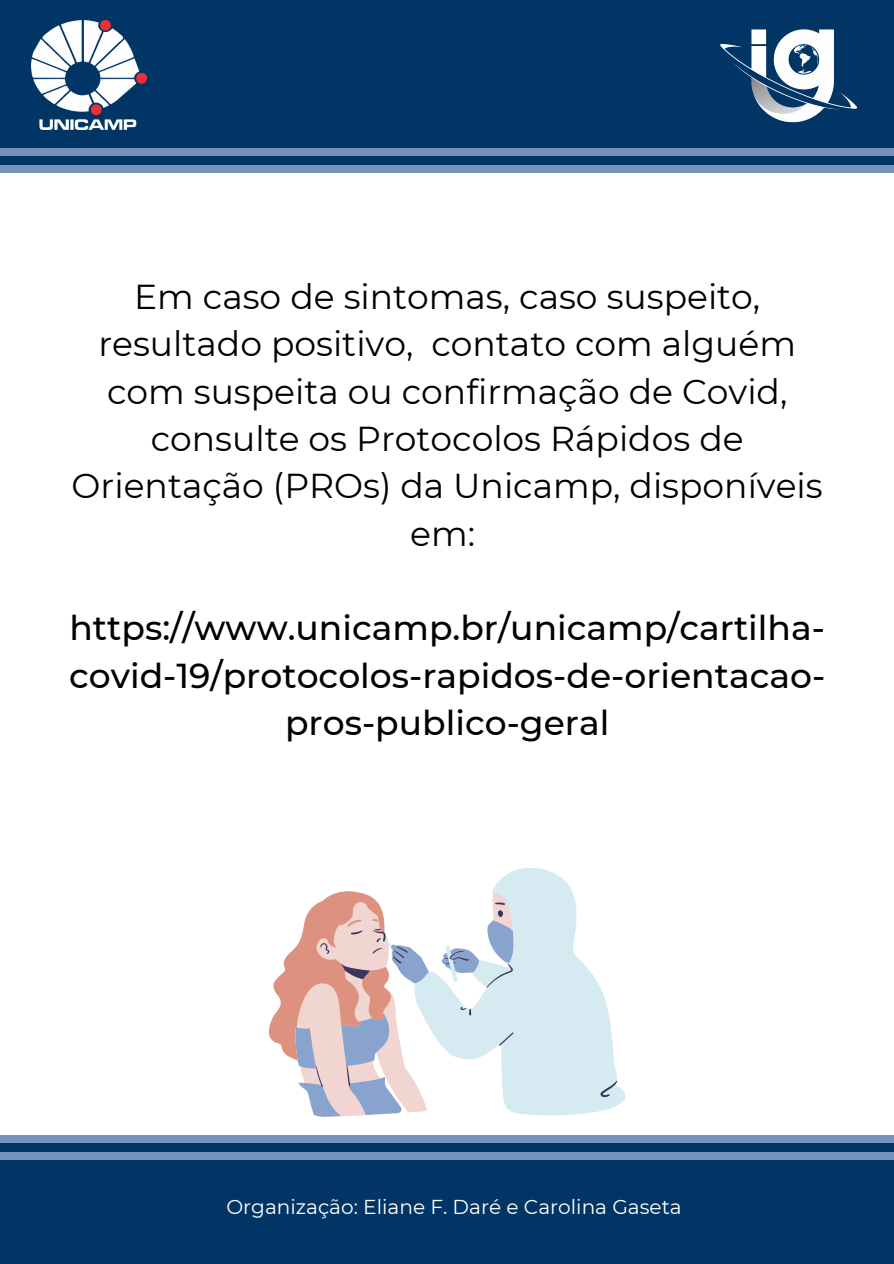
<style>
.page{position:relative;width:894px;height:1264px;background:#fff}
.page>*{position:absolute;margin:0;border:0;box-sizing:border-box;transform-origin:0 0}
.t1{font:34.5px/47.2px "Montserrat";color:#000;text-align:center}
.t2{font:500 34.5px/47.2px "Montserrat";color:#000;text-align:center}
.t3{font:20.1px "Montserrat";color:#fff}
</style>
<div class="page">
<div style="left:0;top:0;width:893px;height:1263px;background:#013566"></div>
<div style="left:0;top:173px;width:893px;height:962px;background:#fff"></div>
<div style="left:0;top:165px;width:893px;height:8px;background:#7792bb"></div>
<div style="left:0;top:148px;width:893px;height:8px;background:#7792bb"></div>
<img style="left:32px;top:21px;width:115px;height:109px">
<img style="left:720px;top:29px;width:137px;height:94px">
<div style="left:0;top:1152px;width:893px;height:7px;background:#7792bb"></div>
<div style="left:0;top:1135px;width:893px;height:7px;background:#7792bb"></div>
<svg style="left:269px;top:891px;width:108px;height:225px"></svg>
<svg style="left:377px;top:867px;width:248px;height:248px"></svg>
<svg style="left:316px;top:902px;width:301px;height:195px"></svg>
<p class="t1" style="left:72px;top:273px;width:752px">Em caso de sintomas, caso suspeito, resultado positivo, contato com alguém com suspeita ou confirmação de Covid, consulte os Protocolos Rápidos de<br>Orientação (PROs) da Unicamp, disponíveis em:</p>
<p class="t2" style="left:69px;top:604px;width:757px">https://www.unicamp.br/unicamp/cartilha&shy;covid-19/protocolos-rapidos-de-orientacao&shy;pros-publico-geral</p>
<p class="t3" style="left:226px;top:1194px;width:457px">Organização: Eliane F. Daré e Carolina Gaseta</p>
</div>
